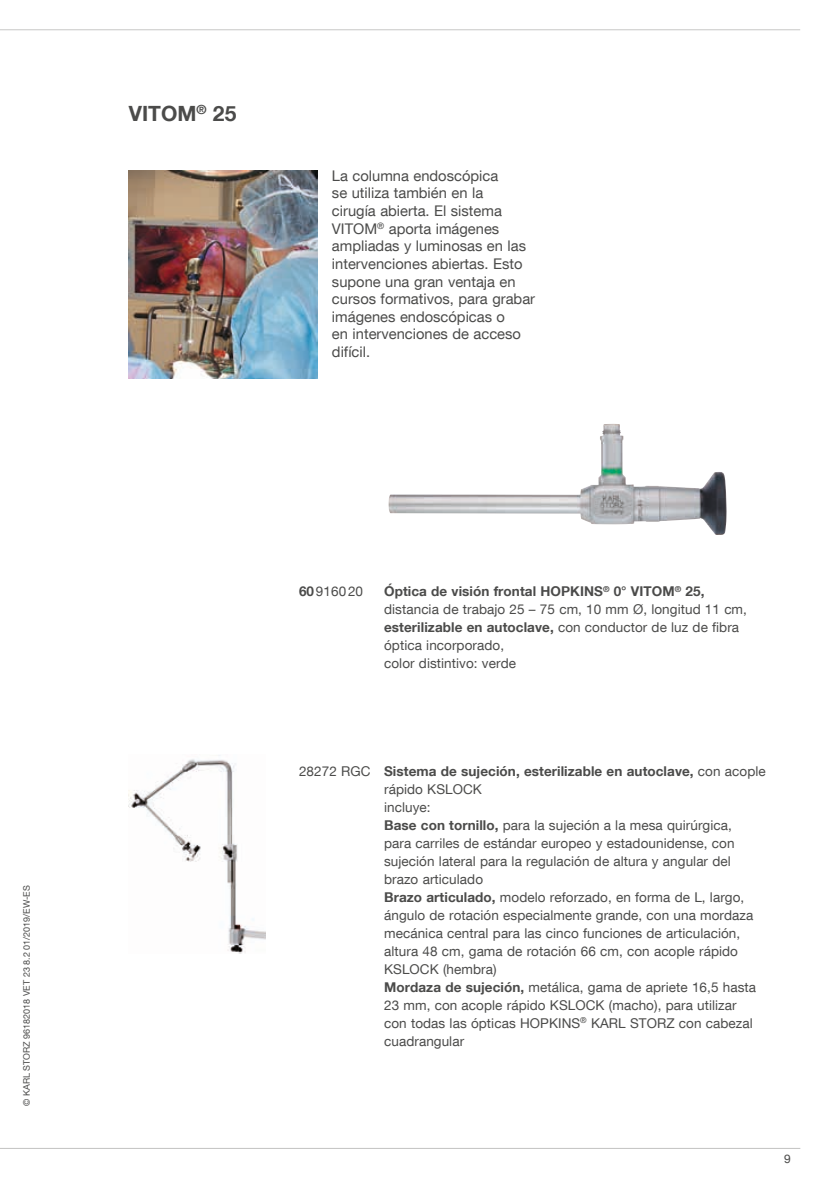
<style>
.page{position:relative;width:830px;height:1191px;background:#fff}
.page>*{position:absolute;margin:0;border:0;box-sizing:border-box;transform-origin:0 0}
.t1{font:700 21px "KS Helvetica Neue";color:#4b4b4a}
.t2{font:14.7px/17.7px "KS Helvetica Neue";color:#4b4b4a}
.t3{font:13.5px/18px "KS Helvetica Neue";letter-spacing:.005em;color:#4b4b4a}
.t4{font:12px "KS Helvetica Neue";color:#4b4b4a}
.t5{font:9px "KS Helvetica Neue";color:#4b4b4a}
.s1{font-weight:700}
</style>
<div class="page">
<hr style="left:0;top:29px;width:799px;height:1px;background:#c7c7c6">
<hr style="left:0;top:1148px;width:799px;height:1px;background:#c7c7c6">
<img style="left:129px;top:170px;width:188px;height:209px">
<img style="left:388px;top:424px;width:338px;height:111px">
<img style="left:129px;top:755px;width:137px;height:198px">
<p class="t5" style="left:21px;top:1106px;width:222px;rotate:-90deg">© KARL STORZ 96182018 VET 23 8.2 01/2019/EW-ES</p>
<h1 class="t1" style="left:129px;top:101px;width:109px">VITOM<sup>®</sup> 25</h1>
<p class="t2" style="left:332px;top:166px;width:204px">La columna endoscópica<br>se utiliza también en la<br>cirugía abierta. El sistema<br>VITOM<sup>®</sup> aporta imágenes ampliadas y luminosas en las intervenciones abiertas. Esto supone una gran ventaja en cursos formativos, para grabar imágenes endoscópicas o<br>en intervenciones de acceso difícil.</p>
<p class="t3" style="left:299px;top:582px;width:66px"><span class="s1">60</span>916020</p>
<p class="t3" style="left:384px;top:582px;width:364px"><span class="s1">Óptica de visión frontal HOPKINS</span><sup>®</sup> <span class="s1">0° VITOM</span><sup>®</sup> <span class="s1">25, </span>distancia de trabajo 25 – 75 cm, 10 mm Ø, longitud 11 cm, <span class="s1">esterilizable en autoclave,</span> con conductor de luz de fibra óptica incorporado,<br>color distintivo: verde</p>
<p class="t3" style="left:384px;top:761px;width:383px;text-indent:-85px">28272 RGC <span class="s1">Sistema de sujeción, esterilizable en autoclave,</span> con acople rápido KSLOCK<br>incluye:<br><span class="s1">Base con tornillo,</span> para la sujeción a la mesa quirúrgica,<br>para carriles de estándar europeo y estadounidense, con sujeción lateral para la regulación de altura y angular del brazo articulado<br><span class="s1">Brazo articulado,</span> modelo reforzado, en forma de L, largo, ángulo de rotación especialmente grande, con una mordaza mecánica central para las cinco funciones de articulación, altura 48 cm, gama de rotación 66 cm, con acople rápido KSLOCK (hembra)<br><span class="s1">Mordaza de sujeción,</span> metálica, gama de apriete 16,5 hasta 23 mm, con acople rápido KSLOCK (macho), para utilizar<br>con todas las ópticas HOPKINS<sup>®</sup> KARL STORZ con cabezal cuadrangular</p>
<p class="t4" style="left:783px;top:1151px;width:8px">9</p>
</div>
